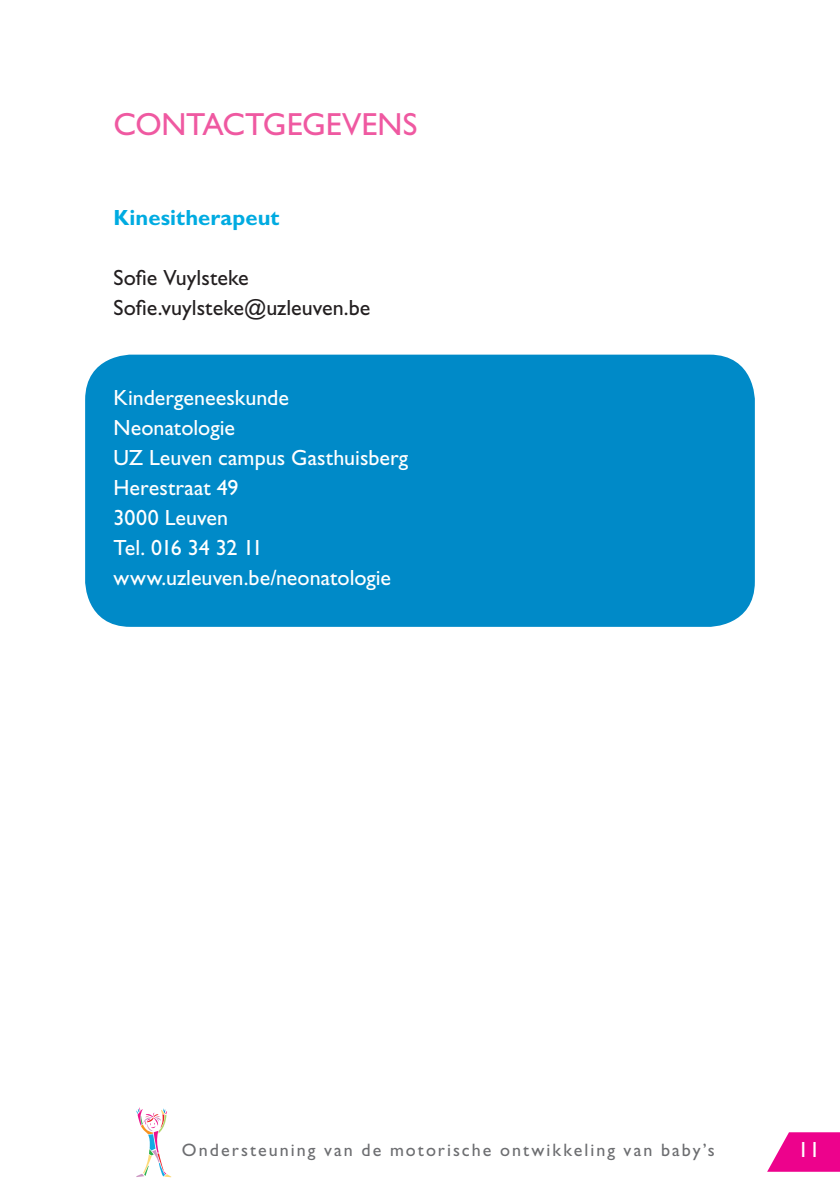
<style>
.page{position:relative;width:840px;height:1191px;background:#fff}
.page>*{position:absolute;margin:0;border:0;box-sizing:border-box;transform-origin:0 0}
.t1{font:32px "Gill Sans Std";letter-spacing:-.005em;color:#ef59a1}
.t2{font:22px/30px "Gill Sans Std";color:#fff}
.t3{font:22px/30px "Gill Sans Std";color:#231f20}
.t4{font:700 22px "Gill Sans Std";letter-spacing:.005em;color:#00abe1}
.t5{font:18px "Gill Sans Std";letter-spacing:.115em;color:#6c6d70}
</style>
<div class="page">
<svg style="left:767px;top:1132px;width:72px;height:39px"></svg>
<svg style="left:136px;top:1107px;width:35px;height:70px"></svg>
<div style="left:85px;top:355px;width:669px;height:272px;background:#008ac8;border-radius:45px"></div>
<h1 class="t1" style="left:113px;top:106px;width:305px">CONTACTGEGEVENS</h1>
<p class="t4" style="left:113px;top:205px;width:167px">Kinesitherapeut</p>
<p class="t3" style="left:113px;top:263px;width:258px">Sofie Vuylsteke<br>Sofie.vuylsteke@uzleuven.be</p>
<p class="t2" style="left:113px;top:383px;width:296px">Kindergeneeskunde<br>Neonatologie<br>UZ Leuven campus Gasthuisberg<br>Herestraat 49<br>3000 Leuven<br>Tel. 016 34 32 11 www.uzleuven.be/neonatologie</p>
<p class="t5" style="left:182px;top:1139px;width:534px">Ondersteuning van de motorische ontwikkeling van baby’s</p>
<p class="t2" style="left:797px;top:1134px;width:23px">11</p>
</div>
